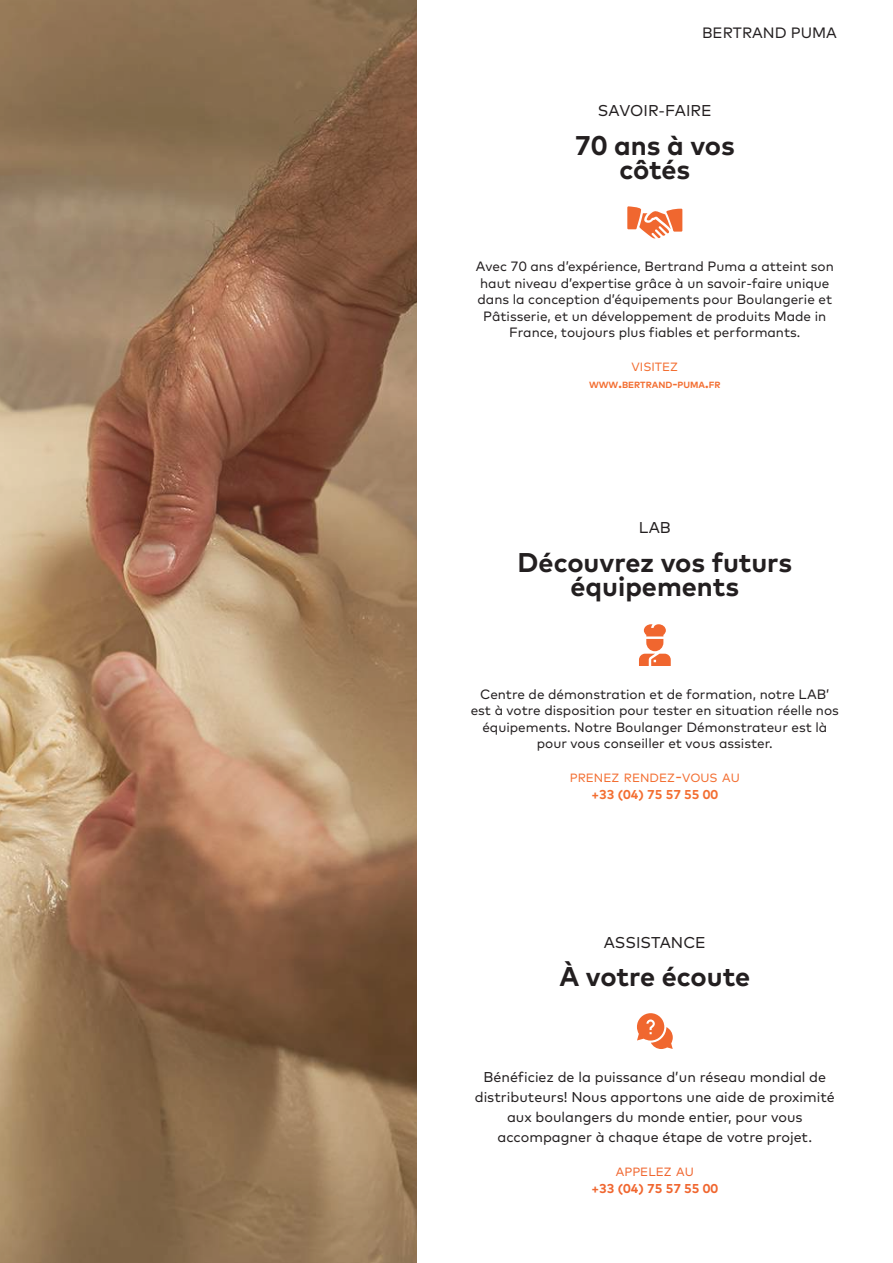
<style>
.page{position:relative;width:893px;height:1263px;background:#fff}
.page>*{position:absolute;margin:0;border:0;box-sizing:border-box;transform-origin:0 0}
.t1{font:700 27px/24.2px "Mark";color:#231f20;text-align:center}
.t2{font:15.6px "Mark";color:#231f20}
.t3{font:15px "Mark";color:#231f20}
.t4{font:14.25px/20px "Mark";color:#231f20;text-align:center}
.t5{font:13.5px/16.5px "Mark";color:#231f20;text-align:center}
.t6{font:700 12.9px "Mark";color:#f36e31}
.t7{font:700 12.9px "Mark";color:#f0662f}
.t8{font:12px "Mark";color:#f36e31}
.t9{font:12px "Mark";color:#f0662f}
.t10{font:700 9px "Mark";color:#f36e31}
.s1{font-size:12.9px}
.s2{font-size:17.1px}
</style>
<div class="page">
<img style="left:0;top:0;width:417px;height:1263px">
<svg style="left:627px;top:206px;width:55px;height:32px"></svg>
<svg style="left:639px;top:624px;width:32px;height:42px"></svg>
<svg style="left:637px;top:1013px;width:36px;height:36px"></svg>
<p class="t3" style="left:702px;top:24px;width:136px">BERTRAND PUMA</p>
<p class="t2" style="left:598px;top:101px;width:115px">SAVOIR-FAIRE</p>
<h1 class="t1" style="left:575px;top:132px;width:161px">70 ans à vos côtés</h1>
<p class="t5" style="left:476px;top:258px;width:359px">Avec 70 ans d’expérience, Bertrand Puma a atteint son haut niveau d’expertise grâce à un savoir-faire unique dans la conception d’équipements pour Boulangerie et Pâtisserie, et un développement de produits Made in France, toujours plus fiables et performants.</p>
<p class="t8" style="left:632px;top:360px;width:48px">VISITEZ</p>
<p class="t10" style="left:589px;top:379px;width:133px">WWW<span class="s1">.</span>BERTRAND<span class="s1">-</span>PUMA<span class="s1">.</span>FR</p>
<p class="t2" style="left:639px;top:518px;width:34px">LAB</p>
<h1 class="t1" style="left:517px;top:549px;width:276px">Découvrez vos futurs équipements</h1>
<p class="t5" style="left:471px;top:685px;width:370px">Centre de démonstration et de formation, notre LAB’ est à votre disposition pour tester en situation réelle nos équipements. Notre Boulanger Démonstrateur est là pour vous conseiller et vous assister.</p>
<p class="t8" style="left:570px;top:771px;width:172px">PRENEZ RENDEZ<span class="s2">-</span>VOUS AU</p>
<p class="t6" style="left:591px;top:786px;width:128px">+33 (04) 75 57 55 00</p>
<p class="t2" style="left:604px;top:932px;width:104px">ASSISTANCE</p>
<h1 class="t1" style="left:559px;top:964px;width:192px">À votre écoute</h1>
<p class="t4" style="left:475px;top:1066px;width:362px">Bénéficiez de la puissance d’un réseau mondial de distributeurs! Nous apportons une aide de proximité aux boulangers du monde entier, pour vous accompagner à chaque étape de votre projet.</p>
<p class="t9" style="left:616px;top:1164px;width:79px">APPELEZ AU</p>
<p class="t7" style="left:591px;top:1180px;width:128px">+33 (04) 75 57 55 00</p>
</div>
